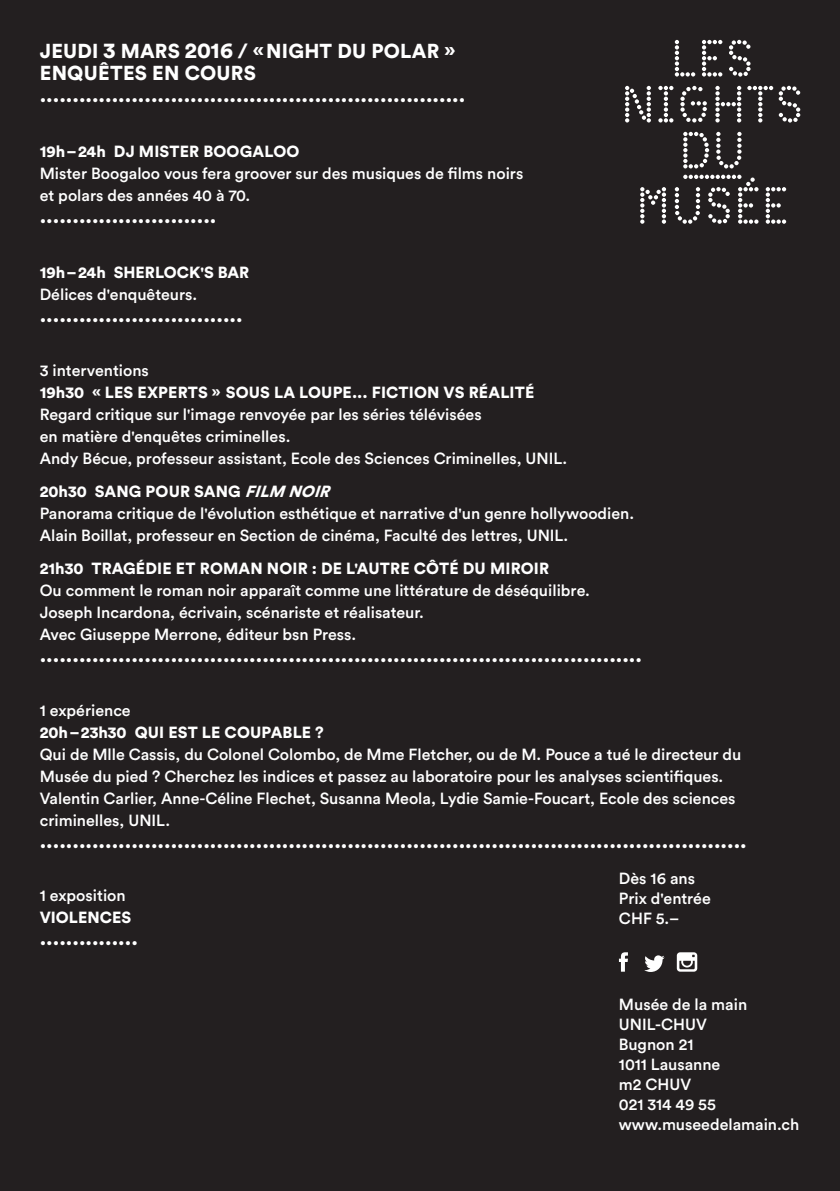
<style>
.page{position:relative;width:840px;height:1191px;background:#fff}
.page>*{position:absolute;margin:0;border:0;box-sizing:border-box;transform-origin:0 0}
.t1{font:55px/46px "Amb B Dot";color:#fff;text-align:center}
.t2{font:900 20px/22px "Circular Std";letter-spacing:.01em;color:#fff}
.t3{font:500 16px/22px "Circular Std";color:#fff}
.t4{font:900 16px "Circular Std";letter-spacing:.01em;color:#fff}
.s1{font-size:22px}
.s2{font-weight:900}
.s3{font-weight:900;font-style:italic}
</style>
<div class="page">
<div style="left:0;top:0;width:839px;height:1191px;background:#231f20"></div>
<svg style="left:683px;top:175px;width:58px;height:4px"></svg>
<svg style="left:618px;top:952px;width:9px;height:19px"></svg>
<svg style="left:644px;top:955px;width:20px;height:17px"></svg>
<svg style="left:676px;top:952px;width:20px;height:19px"></svg>
<p class="t2" style="left:40px;top:39px;width:427px">JEUDI <span class="s1">3</span> MARS <span class="s1">2016</span> / «NIGHT DU POLAR »<br>ENQUÊTES EN COURS .................................................................</p>
<p class="t4" style="left:40px;top:141px;width:261px">19h–24h DJ MISTER BOOGALOO</p>
<p class="t3" style="left:40px;top:162px;width:485px">Mister Boogaloo vous fera groover sur des musiques de films noirs et polars des années 40 à 70.</p>
<p class="t2" style="left:40px;top:204px;width:178px">...........................</p>
<p class="t4" style="left:40px;top:262px;width:211px">19h–24h SHERLOCK'S BAR</p>
<p class="t3" style="left:40px;top:283px;width:159px">Délices d'enquêteurs.</p>
<p class="t2" style="left:40px;top:304px;width:204px">...............................</p>
<h1 class="t1" style="left:620px;top:33px;width:185px">LES<br>NIGHTS<br>DU</h1>
<h1 class="t1" style="left:635px;top:181px;width:155px">MUSÉE</h1>
<p class="t3" style="left:40px;top:359px;width:111px">3 interventions</p>
<p class="t4" style="left:40px;top:381px;width:496px">19h30 « LES EXPERTS » SOUS LA LOUPE... FICTION VS RÉALITÉ</p>
<p class="t3" style="left:40px;top:403px;width:528px">Regard critique sur l'image renvoyée par les séries télévisées<br>en matière d'enquêtes criminelles.<br>Andy Bécue, professeur assistant, Ecole des Sciences Criminelles, UNIL.</p>
<p class="t3" style="left:40px;top:480px;width:595px"><span class="s2">20h30 SANG POUR SANG</span> <span class="s3">FILM NOIR<br></span>Panorama critique de l'évolution esthétique et narrative d'un genre hollywoodien.<br>Alain Boillat, professeur en Section de cinéma, Faculté des lettres, UNIL.</p>
<p class="t4" style="left:40px;top:558px;width:510px">21h30 TRAGÉDIE ET ROMAN NOIR : DE L'AUTRE CÔTÉ DU MIROIR</p>
<p class="t3" style="left:40px;top:579px;width:551px">Ou comment le roman noir apparaît comme une littérature de déséquilibre.<br>Joseph Incardona, écrivain, scénariste et réalisateur.<br>Avec Giuseppe Merrone, éditeur bsn Press.</p>
<p class="t2" style="left:40px;top:644px;width:603px">............................................................................................</p>
<p class="t3" style="left:40px;top:699px;width:92px">1 expérience</p>
<p class="t4" style="left:40px;top:721px;width:285px">20h–23h30 QUI EST LE COUPABLE ?</p>
<p class="t3" style="left:40px;top:743px;width:702px">Qui de Mlle Cassis, du Colonel Colombo, de Mme Fletcher, ou de M. Pouce a tué le directeur du Musée du pied ? Cherchez les indices et passez au laboratoire pour les analyses scientifiques.<br>Valentin Carlier, Anne-Céline Flechet, Susanna Meola, Lydie Samie-Foucart, Ecole des sciences criminelles, UNIL.</p>
<p class="t2" style="left:40px;top:829px;width:708px">............................................................................................................</p>
<p class="t3" style="left:40px;top:884px;width:87px">1 exposition</p>
<p class="t4" style="left:40px;top:907px;width:93px">VIOLENCES</p>
<p class="t2" style="left:40px;top:926px;width:100px">...............</p>
<p class="t3" style="left:618px;top:868px;width:93px;line-height:20px">Dès 16 ans<br>Prix d'entrée<br>CHF 5.–</p>
<p class="t3" style="left:618px;top:994px;width:182px;line-height:20px">Musée de la main<br>UNIL-CHUV<br>Bugnon 21<br>1011 Lausanne<br>m2 CHUV<br>021 314 49 55 www.museedelamain.ch</p>
</div>
